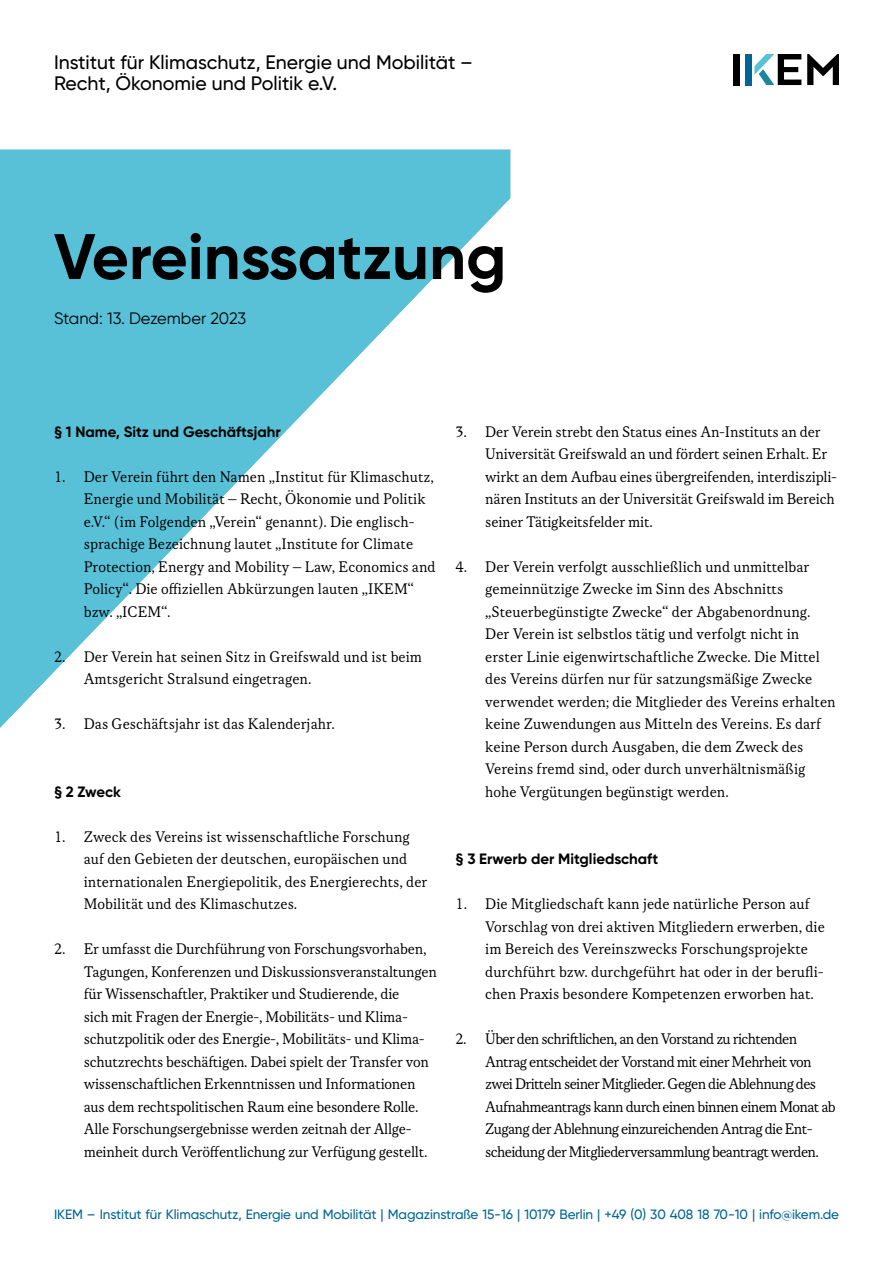
<style>
.page{position:relative;width:893px;height:1263px;background:#fff}
.page>*{position:absolute;margin:0;border:0;box-sizing:border-box;transform-origin:0 0}
.t1{font:700 64.2px "Gilroy";color:#000}
.t2{font:500 19.5px/21px "Gilroy";color:#000}
.t3{font:16.5px/22.5px "Korpus A";color:#000}
.t4{font:16.5px/22.5px "Korpus A";letter-spacing:-.04em;color:#000}
.t5{font:16.5px "Gilroy";color:#000}
.t6{font:700 15px "Gilroy";color:#000}
.t7{font:500 13.5px "Gilroy";letter-spacing:-.01em;color:#006595}
</style>
<div class="page">
<div style="left:733px;top:54px;width:6px;height:31px;background:#000"></div>
<svg style="left:807px;top:54px;width:32px;height:31px"></svg>
<svg style="left:754px;top:54px;width:47px;height:31px"></svg>
<div style="left:746px;top:54px;width:6px;height:31px;background:#006595"></div>
<svg style="left:0;top:150px;width:510px;height:578px;fill:#58c1d8"></svg>
<p class="t2" style="left:54px;top:52px;width:421px">Institut für Klimaschutz, Energie und Mobilität –<br>Recht, Ökonomie und Politik e.V.</p>
<h1 class="t1" style="left:54px;top:216px;width:454px">Vereinssatzung</h1>
<p class="t5" style="left:54px;top:308px;width:194px">Stand: 13. Dezember 2023</p>
<p class="t6" style="left:54px;top:422px;width:228px">§ 1 Name, Sitz und Geschäftsjahr</p>
<p class="t3" style="left:84px;top:465px;width:353px;text-indent:-30px">1. Der Verein führt den Namen „Institut für Klimaschutz, Energie und Mobilität – Recht, Ökonomie und Politik e.V.“ (im Folgenden „Verein“ genannt). Die englisch&shy;sprachige Bezeichnung lautet „Institute for Climate Protection, Energy and Mobility – Law, Economics and Policy“. Die offiziellen Abkürzungen lauten „IKEM“ bzw. „ICEM“.</p>
<p class="t3" style="left:84px;top:645px;width:340px;text-indent:-30px">2. Der Verein hat seinen Sitz in Greifswald und ist beim<br>Amtsgericht Stralsund eingetragen.</p>
<p class="t3" style="left:54px;top:713px;width:282px">3. Das Geschäftsjahr ist das Kalenderjahr.</p>
<p class="t6" style="left:54px;top:782px;width:69px">§ 2 Zweck</p>
<p class="t3" style="left:84px;top:825px;width:345px;text-indent:-30px">1. Zweck des Vereins ist wissenschaftliche Forschung auf den Gebieten der deutschen, europäischen und internationalen Energiepolitik, des Energierechts, der Mobilität und des Klimaschutzes.</p>
<p class="t3" style="left:84px;top:938px;width:355px;text-indent:-30px">2. Er umfasst die Durchführung von Forschungsvorhaben, Tagungen, Konferenzen und Diskussionsveranstaltungen für Wissenschaftler, Praktiker und Studierende, die<br>sich mit Fragen der Energie-, Mobilitäts- und Klima&shy;schutzpolitik oder des Energie-, Mobilitäts- und Klima&shy;schutzrechts beschäftigen. Dabei spielt der Transfer von wissenschaftlichen Erkenntnissen und Informationen aus dem rechtspolitischen Raum eine besondere Rolle.<br>Alle Forschungsergebnisse werden zeitnah der Allge&shy;meinheit durch Veröffentlichung zur Verfügung gestellt.</p>
<p class="t3" style="left:485px;top:420px;width:353px;text-indent:-30px">3. Der Verein strebt den Status eines An-Instituts an der Universität Greifswald an und fördert seinen Erhalt. Er wirkt an dem Aufbau eines übergreifenden, interdiszipli&shy;nären Instituts an der Universität Greifswald im Bereich seiner Tätigkeitsfelder mit.</p>
<p class="t3" style="left:485px;top:555px;width:352px;text-indent:-30px">4. Der Verein verfolgt ausschließlich und unmittelbar gemeinnützige Zwecke im Sinn des Abschnitts „Steuerbegünstigte Zwecke“ der Abgabenordnung.<br>Der Verein ist selbstlos tätig und verfolgt nicht in erster Linie eigenwirtschaftliche Zwecke. Die Mittel des Vereins dürfen nur für satzungsmäßige Zwecke verwendet werden; die Mitglieder des Vereins erhalten keine Zuwendungen aus Mitteln des Vereins. Es darf keine Person durch Ausgaben, die dem Zweck des Vereins fremd sind, oder durch unverhältnismäßig hohe Vergütungen begünstigt werden.</p>
<p class="t6" style="left:455px;top:849px;width:204px">§ 3 Erwerb der Mitgliedschaft</p>
<p class="t3" style="left:485px;top:893px;width:341px;text-indent:-30px">1. Die Mitgliedschaft kann jede natürliche Person auf Vorschlag von drei aktiven Mitgliedern erwerben, die im Bereich des Vereinszwecks Forschungsprojekte durchführt bzw. durchgeführt hat oder in der berufli&shy;chen Praxis besondere Kompetenzen erworben hat.</p>
<p class="t4" style="left:485px;top:1028px;width:352px;text-indent:-30px">2. Über den schriftlichen, an den Vorstand zu richtenden Antrag entscheidet der Vorstand mit einer Mehrheit von zwei Dritteln seiner Mitglieder. Gegen die Ablehnung des Aufnahmeantrags kann durch einen binnen einem Monat ab Zugang der Ablehnung einzureichenden Antrag die Ent&shy;scheidung der Mitgliederversammlung beantragt werden.</p>
<p class="t7" style="left:54px;top:1206px;width:786px">IKEM – Institut für Klimaschutz, Energie und Mobilität | Magazinstraße 15-16 | 10179 Berlin | +49 (0) 30 408 18 70-10 | info@ikem.de</p>
</div>
